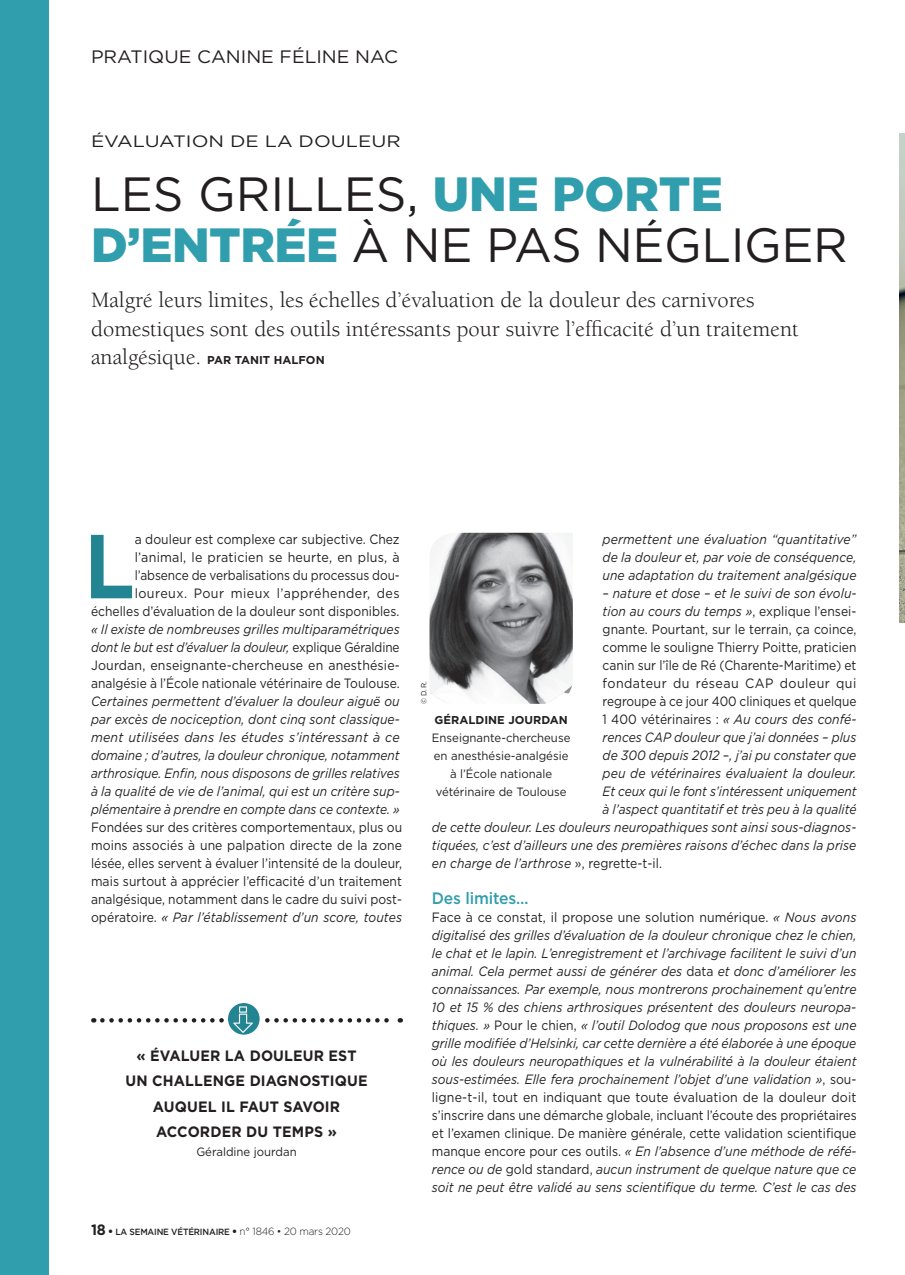
<style>
.page{position:relative;width:905px;height:1275px;background:#fff}
.page>*{position:absolute;margin:0;border:0;box-sizing:border-box;transform-origin:0 0}
.t1{font:700 90.6px "Gotham";color:#238591;scale:.9 1}
.t2{font:48px/51px "Gotham";letter-spacing:-.01em;color:#231f20}
.t3{font:22.5px/28.5px "Berkeley";color:#231f20}
.t4{font:18px "Gotham";color:#231f20;scale:1.05 1}
.t5{font:16.5px "Gotham";color:#231f20;scale:1.2 1}
.t6{font:500 16.5px "Gotham";letter-spacing:-.01em;color:#309eac;scale:.95 1}
.t7{font:700 15px/25.5px "Gotham";letter-spacing:.01em;color:#231f20;text-align:center;scale:.95 1}
.t8{font:italic 13.5px/18px "Gotham";letter-spacing:.005em;color:#231f20;text-align:justify;scale:.91 1}
.t9{font:italic 13.5px/18px "Gotham";letter-spacing:.005em;color:#231f20;text-align:justify;scale:.9 1}
.t10{font:13.5px/18px "Gotham";color:#231f20;text-align:right;scale:.9 1}
.t11{font:13.5px/18px "Gotham";color:#231f20;text-align:justify;scale:.88 1}
.t12{font:italic 13.5px "Gotham";letter-spacing:.005em;color:#231f20;scale:.89 1}
.t13{font:13.5px "Gotham";color:#231f20;scale:.89 1}
.t14{font:13.5px "Gotham";letter-spacing:.035em;color:#231f20;scale:.93 1}
.t15{font:12px/18px "Gotham";color:#231f20;text-align:center;scale:.95 1}
.t16{font:700 11.4px "Gotham";color:#231f20}
.t17{font:500 9px "Gotham";letter-spacing:-.02em;color:#231f20;scale:.95 1}
.t18{font:7.5px "Gotham";color:#231f20;scale:.95 1}
.s1{font-weight:900;color:#309eac}
.s2{font-family:"Berkeley";font-weight:400;font-size:22.5px}
.s3{font-style:italic}
.s4{font-weight:700;font-size:15px}
.s5{font-weight:900;font-size:10.5px}
.s6{font-weight:300;font-size:10.5px}
.s7{font-style:normal}
</style>
<div class="page">
<div style="left:0;top:0;width:49px;height:1275px;background:#309eac"></div>
<svg style="left:226px;top:1001px;width:35px;height:35px"></svg>
<svg style="left:102px;top:1006px;width:299px;height:27px"></svg>
<div style="left:225px;top:1000px;width:38px;height:38px;border:3px solid #fff;border-radius:50%"></div>
<img style="left:899px;top:134px;width:6px;height:489px">
<img style="left:429px;top:533px;width:144px;height:171px">
<h3 class="t4" style="left:91px;top:45px;width:294px">PRATIQUE CANINE FÉLINE NAC</h3>
<p class="t5" style="left:91px;top:130px;width:260px">ÉVALUATION DE LA DOULEUR</p>
<h2 class="t2" style="left:91px;top:167px;width:758px">LES GRILLES, <span class="s1">UNE PORTE<br>D’ENTRÉE</span> À NE PAS NÉGLIGER</h2>
<h3 class="t3" style="left:91px;top:286px;width:709px">Malgré leurs limites, les échelles d’évaluation de la douleur des carnivores domestiques sont des outils intéressants pour suivre l’efficacité d’un traitement</h3>
<p class="t16" style="left:91px;top:352px;width:235px"><span class="s2">analgésique.</span> PAR TANIT HALFON</p>
<p class="t10" style="left:91px;top:530px;width:345px">a douleur est complexe car subjective. Chez l’animal, le praticien se heurte, en plus, à l’absence de verbalisations du processus dou&shy;loureux. Pour mieux l’appréhender, des échelles d’évaluation de la douleur sont disponibles.</p>
<p class="t11" style="left:91px;top:620px;width:352px"><span class="s3">« Il existe de nombreuses grilles multiparamétriques dont le but est d’évaluer la douleur,</span> explique Géraldine Jourdan, enseignante-chercheuse en anesthésie&shy;analgésie à l’École nationale vétérinaire de Toulouse.</p>
<p class="t9" style="left:91px;top:692px;width:345px">Certaines permettent d’évaluer la douleur aiguë ou par excès de nociception, dont cinq sont classique&shy;ment utilisées dans les études s’intéressant à ce domaine ; d’autres, la douleur chronique, notamment arthrosique. Enfin, nous disposons de grilles relatives à la qualité de vie de l’animal, qui est un critère sup&shy;plémentaire à prendre en compte dans ce contexte. »</p>
<p class="t10" style="left:91px;top:818px;width:347px;text-align:justify">Fondées sur des critères comportementaux, plus ou moins associés à une palpation directe de la zone lésée, elles servent à évaluer l’intensité de la douleur, mais surtout à apprécier l’efficacité d’un traitement analgésique, notamment dans le cadre du suivi post&shy;opératoire. <span class="s3">« Par l’établissement d’un score, toutes</span></p>
<h1 class="t1" style="left:84px;top:506px;width:58px">L</h1>
<p class="t7" style="left:125px;top:1043px;width:256px">« ÉVALUER LA DOULEUR EST<br>UN CHALLENGE DIAGNOSTIQUE<br>AUQUEL IL FAUT SAVOIR<br>ACCORDER DU TEMPS »</p>
<p class="t15" style="left:196px;top:1143px;width:107px">Géraldine jourdan</p>
<p class="t17" style="left:91px;top:1226px;width:275px"><span class="s4">18</span> <span class="s5">•</span> LA SEMAINE VÉTÉRINAIRE <span class="s5">•</span> <span class="s6">n° 1846 • 20 mars 2020</span></p>
<p class="t8" style="left:603px;top:530px;width:280px">permettent une évaluation “quantitative” de la douleur et, par voie de conséquence, une adaptation du traitement analgésique</p>
<p class="t9" style="left:603px;top:584px;width:284px">– nature et dose – et le suivi de son évolu-</p>
<p class="t9" style="left:603px;top:602px;width:284px">tion au cours du temps »<span class="s7">, explique l’ensei-</span></p>
<p class="t10" style="left:603px;top:620px;width:284px">gnante. Pourtant, sur le terrain, ça coince,</p>
<p class="t13" style="left:603px;top:639px;width:287px">comme le souligne Thierry Poitte, praticien</p>
<p class="t13" style="left:603px;top:657px;width:287px">canin sur l’île de Ré (Charente-Maritime) et</p>
<p class="t14" style="left:603px;top:675px;width:274px">fondateur du réseau CAP douleur qui</p>
<p class="t11" style="left:603px;top:692px;width:290px">regroupe à ce jour 400 cliniques et quelque</p>
<p class="t10" style="left:603px;top:710px;width:284px">1 400 vétérinaires : <span class="s3">« Au cours des confé-</span></p>
<p class="t9" style="left:603px;top:728px;width:283px">rences CAP douleur que j’ai données – plus</p>
<p class="t9" style="left:603px;top:746px;width:283px">de 300 depuis 2012 –, j’ai pu constater que</p>
<p class="t9" style="left:603px;top:764px;width:283px">peu de vétérinaires évaluaient la douleur.</p>
<p class="t12" style="left:603px;top:783px;width:287px">Et ceux qui le font s’intéressent uniquement</p>
<p class="t12" style="left:603px;top:801px;width:287px">à l’aspect quantitatif et très peu à la qualité</p>
<p class="t9" style="left:432px;top:818px;width:473px">de cette douleur. Les douleurs neuropathiques sont ainsi sous-diagnos-</p>
<p class="t9" style="left:432px;top:836px;width:473px">tiquées, c’est d’ailleurs une des premières raisons d’échec dans la prise</p>
<p class="t9" style="left:432px;top:854px;width:257px">en charge de l’arthrose <span class="s7">», regrette-t-il.</span></p>
<p class="t6" style="left:432px;top:888px;width:103px">Des limites…</p>
<p class="t8" style="left:432px;top:908px;width:468px"><span class="s7">Face à ce constat, il propose une solution numérique.</span> « Nous avons digitalisé des grilles d’évaluation de la douleur chronique chez le chien, le chat et le lapin. L’enregistrement et l’archivage facilitent le suivi d’un animal. Cela permet aussi de générer des <span class="s7">data</span> et donc d’améliorer les connaissances. Par exemple, nous montrerons prochainement qu’entre 10 et 15 % des chiens arthrosiques présentent des douleurs neuropa&shy;thiques. » <span class="s7">Pour le chien,</span> « l’outil Dolodog que nous proposons est une grille modifiée d’Helsinki, car cette dernière a été élaborée à une époque où les douleurs neuropathiques et la vulnérabilité à la douleur étaient sous-estimées. Elle fera prochainement l’objet d’une validation »<span class="s7">, sou&shy;ligne-t-il, tout en indiquant que toute évaluation de la douleur doit s’inscrire dans une démarche globale, incluant l’écoute des propriétaires et l’examen clinique. De manière générale, cette validation scientifique manque encore pour ces outils.</span> « En l’absence d’une méthode de réfé&shy;rence ou de <span class="s7">gold standard,</span> aucun instrument de quelque nature que ce soit ne peut être validé au sens scientifique du terme. C’est le cas des</p>
<p class="t18" style="left:419px;top:704px;width:25px;rotate:-90deg">© D. R.</p>
<p class="t16" style="left:435px;top:713px;width:135px">GÉRALDINE JOURDAN</p>
<p class="t15" style="left:432px;top:729px;width:147px">Enseignante-chercheuse en anesthésie-analgésie à l’École nationale vétérinaire de Toulouse</p>
</div>
